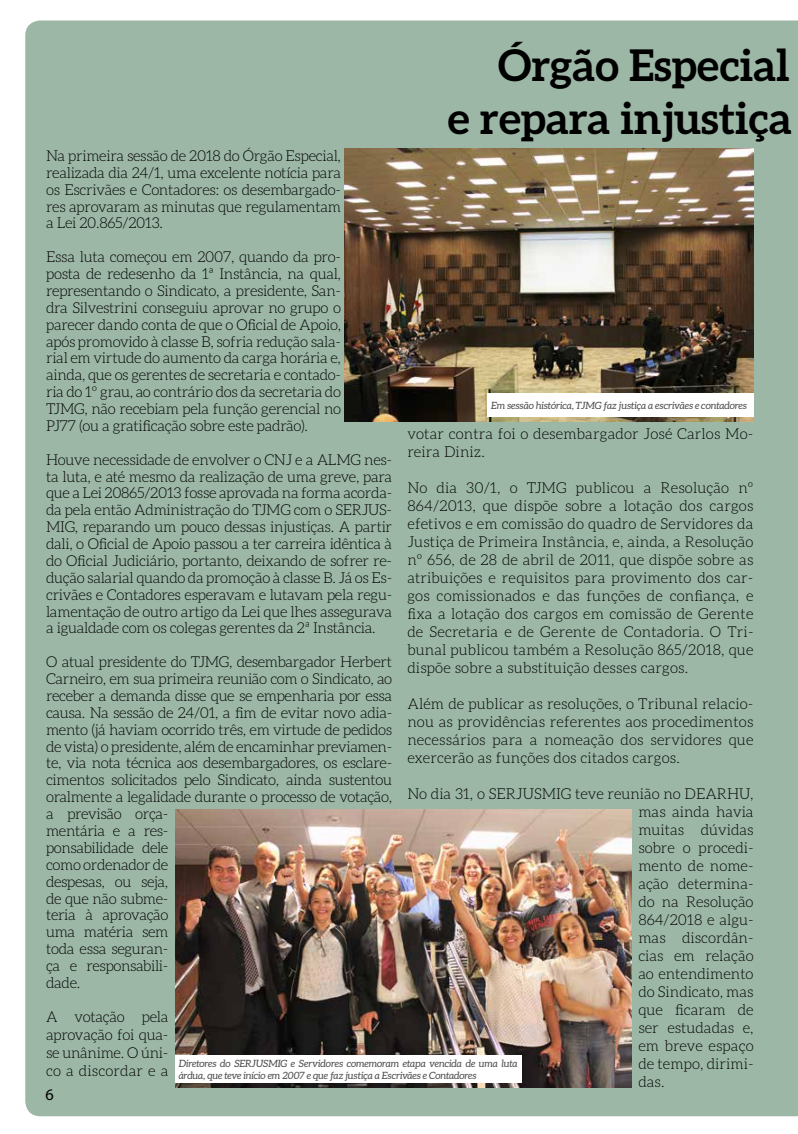
<style>
.page{position:relative;width:798px;height:1134px;background:#fff}
.page>*{position:absolute;margin:0;border:0;box-sizing:border-box;transform-origin:0 0}
.t1{font:700 43.75px/52.5px "Aleo";color:#000;text-align:right}
.t2{font:16.25px "Myriad Pro";color:#000}
.t3{font:300 15px/16.9px "Aleo";letter-spacing:-.025em;color:#000;text-align:justify}
.t4{font:300 15px/18px "Aleo";letter-spacing:.01em;color:#000}
.t5{font:italic 10px/11.2px "Aleo";letter-spacing:-.01em;color:#4d4d4f}
</style>
<div class="page">
<div style="left:25px;top:20px;width:772px;height:1096px;background:#9cb7a6"></div>
<img style="left:175px;top:810px;width:456px;height:278px">
<div style="left:175px;top:1055px;width:346px;height:28px;background:#fff"></div>
<img style="left:344px;top:149px;width:409px;height:273px">
<div style="left:487px;top:393px;width:266px;height:23px;background:#fff"></div>
<h1 class="t1" style="left:448px;top:38px;width:345px">Órgão Especial<br>e repara injustiça</h1>
<p class="t3" style="left:46px;top:147px;width:296px">Na primeira sessão de 2018 do Órgão Especial, realizada dia 24/1, uma excelente notícia para os Escrivães e Contadores: os desembargado&shy;res aprovaram as minutas que regulamentam a Lei 20.865/2013.</p>
<p class="t3" style="left:46px;top:248px;width:296px">Essa luta começou em 2007, quando da pro&shy;posta de redesenho da 1ª Instância, na qual, representando o Sindicato, a presidente, San&shy;dra Silvestrini conseguiu aprovar no grupo o parecer dando conta de que o Oficial de Apoio, após promovido à classe B, sofria redução sala&shy;rial em virtude do aumento da carga horária e, ainda, que os gerentes de secretaria e contado&shy;ria do 1º grau, ao contrário dos da secretaria do TJMG, não recebiam pela função gerencial no PJ77 (ou a gratificação sobre este padrão).</p>
<p class="t3" style="left:46px;top:451px;width:347px">Houve necessidade de envolver o CNJ e a ALMG nes&shy;ta luta, e até mesmo da realização de uma greve, para que a Lei 20865/2013 fosse aprovada na forma acorda&shy;da pela então Administração do TJMG com o SERJUS-MIG, reparando um pouco dessas injustiças. A partir dali, o Oficial de Apoio passou a ter carreira idêntica à do Oficial Judiciário, portanto, deixando de sofrer re&shy;dução salarial quando da promoção à classe B. Já os Es&shy;crivães e Contadores esperavam e lutavam pela regu&shy;lamentação de outro artigo da Lei que lhes assegurava a igualdade com os colegas gerentes da 2ª Instância.</p>
<p class="t3" style="left:46px;top:653px;width:347px;text-align:left">O atual presidente do TJMG, desembargador Herbert<br>Carneiro, em sua primeira reunião com o Sindicato, ao receber a demanda disse que se empenharia por essa causa. Na sessão de 24/01, a fim de evitar novo adia&shy;mento (já haviam ocorrido três, em virtude de pedidos de vista) o presidente, além de encaminhar previamen&shy;te, via nota técnica aos desembargadores, os esclare&shy;cimentos solicitados pelo Sindicato, ainda sustentou oralmente a legalidade durante o processo de votação, a previsão orça-<br>mentária e a res-<br>ponsabilidade dele<br>como ordenador de<br>despesas, ou seja,<br>de que não subme-<br>teria à aprovação<br>uma matéria sem<br>toda essa seguran-<br>ça e responsabili-<br>dade.</p>
<p class="t3" style="left:46px;top:1007px;width:124px;line-height:18px">A votação pela aprovação foi qua&shy;se unânime. O úni&shy;co a discordar e a</p>
<p class="t5" style="left:491px;top:400px;width:257px">Em sessão histórica, TJMG faz justiça a escrivães e contadores</p>
<p class="t4" style="left:407px;top:425px;width:347px">votar contra foi o desembargador José Carlos Mo&shy;reira Diniz.</p>
<p class="t3" style="left:407px;top:479px;width:347px;line-height:18px">No dia 30/1, o TJMG publicou a Resolução nº 864/2013, que dispõe sobre a lotação dos cargos efetivos e em comissão do quadro de Servidores da Justiça de Primeira Instância, e, ainda, a Resolução nº 656, de 28 de abril de 2011, que dispõe sobre as atribuições e requisitos para provimento dos car&shy;gos comissionados e das funções de confiança, e fixa a lotação dos cargos em comissão de Gerente de Secretaria e de Gerente de Contadoria. O Tri&shy;bunal publicou também a Resolução 865/2018, que dispõe sobre a substituição desses cargos.</p>
<p class="t3" style="left:407px;top:695px;width:347px;line-height:18px">Além de publicar as resoluções, o Tribunal relacio&shy;nou as providências referentes aos procedimentos necessários para a nomeação dos servidores que exercerão as funções dos citados cargos.</p>
<p class="t3" style="left:638px;top:785px;width:117px;line-height:18px;text-indent:-231px">No dia 31, o SERJUSMIG teve reunião no DEARHU, mas ainda havia muitas dúvidas sobre o procedi&shy;mento de nome&shy;ação determina&shy;do na Resolução 864/2018 e algu&shy;mas discordân&shy;cias em relação ao entendimento do Sindicato, mas que ficaram de ser estudadas e, em breve espaço de tempo, dirimi&shy;das.</p>
<p class="t5" style="left:179px;top:1058px;width:340px">Diretores do SERJUSMIG e Servidores comemoram etapa vencida de uma luta árdua, que teve início em 2007 e que faz justiça a Escrivães e Contadores</p>
<p class="t2" style="left:46px;top:1085px;width:10px">6</p>
</div>
